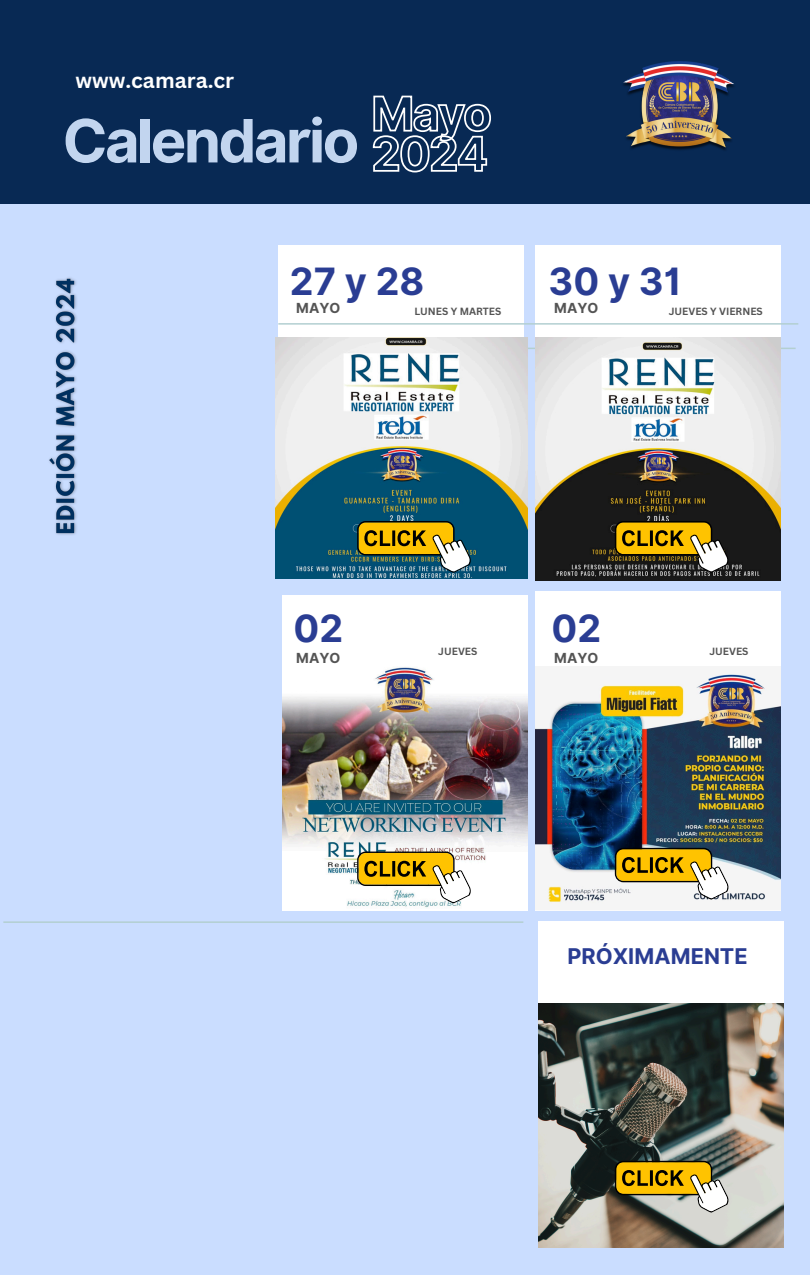
<style>
.page{position:relative;width:810px;height:1275px;background:#082954}
.page>*{position:absolute;margin:0;border:0;box-sizing:border-box;transform-origin:0 0}
.t1{font:700 59.7px "Inter";letter-spacing:-.045em;color:#c2d5ef}
.t2{font:700 37.7px "Inter";color:#2a3d93}
.t3{font:700 21.7px "Inter";color:#2a3d93}
.t4{font:700 21.2px "Canva Sans";color:#fff}
.t5{font:700 13.9px "Inter";color:#545454}
.t6{font:700 10.2px "Canva Sans";color:#545454}
</style>
<div class="page">
<div style="left:0;top:204px;width:810px;height:1071px;background:#caddff"></div>
<div style="left:278px;top:245px;width:245px;height:245px;background:#fff"></div>
<div style="left:536px;top:245px;width:245px;height:245px;background:#fff"></div>
<hr style="left:276px;top:348px;width:520px;height:1px;background:#b3cfd1">
<img style="left:623px;top:61px;width:111px;height:89px">
<img style="left:276px;top:337px;width:251px;height:242px">
<img style="left:536px;top:337px;width:245px;height:243px">
<div style="left:282px;top:595px;width:246px;height:282px;background:#fff"></div>
<div style="left:536px;top:592px;width:245px;height:245px;background:#fff"></div>
<hr style="left:278px;top:323px;width:520px;height:2px;background:#b3cfd1">
<img style="left:282px;top:667px;width:245px;height:243px">
<img style="left:536px;top:674px;width:244px;height:236px">
<svg style="left:357px;top:852px;width:114px;height:51px;background:#d6bf72"></svg>
<svg style="left:372px;top:95px;width:119px;height:78px"></svg>
<svg style="left:615px;top:848px;width:114px;height:52px;background:#cbb56b"></svg>
<svg style="left:357px;top:521px;width:114px;height:52px;background:#8a8946"></svg>
<svg style="left:615px;top:521px;width:114px;height:52px;background:#927a2b"></svg>
<img style="left:49px;top:277px;width:28px;height:258px">
<hr style="left:3px;top:921px;width:520px;height:2px;background:#b3cfd1">
<div style="left:539px;top:921px;width:245px;height:245px;background:#fff"></div>
<img style="left:539px;top:1004px;width:245px;height:244px">
<svg style="left:615px;top:1161px;width:114px;height:52px;background:#b29c4e"></svg>
<p class="t4" style="left:75px;top:65px;width:160px">www.camara.cr</p>
<p class="t1" style="left:63px;top:105px;width:298px">Calendario</p>
<h6 class="t2" style="left:290px;top:259px;width:136px">27 y 28</h6>
<h3 class="t5" style="left:296px;top:299px;width:46px">MAYO</h3>
<h6 class="t6" style="left:669px;top:304px;width:96px">JUEVES Y VIERNES</h6>
<p class="t2" style="left:549px;top:259px;width:135px">30 y 31</p>
<p class="t5" style="left:554px;top:299px;width:46px">MAYO</p>
<h6 class="t6" style="left:414px;top:304px;width:88px">LUNES Y MARTES</h6>
<p class="t2" style="left:294px;top:606px;width:51px">02</p>
<p class="t2" style="left:551px;top:606px;width:51px">02</p>
<p class="t6" style="left:438px;top:644px;width:41px">JUEVES</p>
<p class="t6" style="left:709px;top:644px;width:41px">JUEVES</p>
<h6 class="t5" style="left:296px;top:650px;width:46px">MAYO</h6>
<p class="t5" style="left:554px;top:650px;width:46px">MAYO</p>
<p class="t3" style="left:568px;top:943px;width:182px">PRÓXIMAMENTE</p>
</div>
